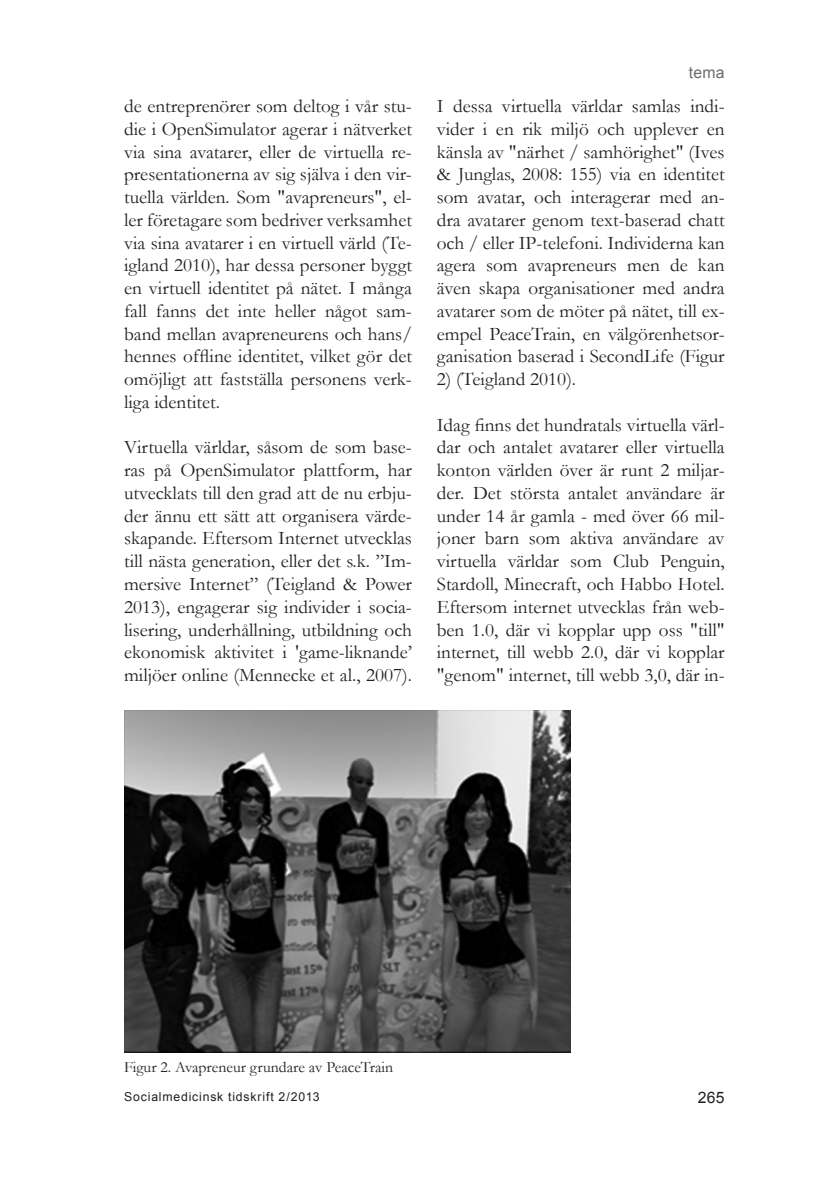
<style>
.page{position:relative;width:819px;height:1201px;background:#fff}
.page>*{position:absolute;margin:0;border:0;box-sizing:border-box;transform-origin:0 0}
.t1{font:19.25px/22.8px "Garamond";color:#231f20;text-align:justify}
.t2{font:15.75px "Garamond";color:#231f20}
.t3{font:15.75px "Arial";color:#6c6d70}
.t4{font:15.75px "Arial";color:#231f20}
.t5{font:12.25px "Arial";letter-spacing:.065em;color:#231f20}
</style>
<div class="page">
<img style="left:124px;top:711px;width:446px;height:341px">
<p class="t1" style="left:124px;top:94px;width:289px">de entreprenörer som deltog i vår stu&shy;die i OpenSimulator agerar i nätverket via sina avatarer, eller de virtuella re&shy;presentationerna av sig själva i den vir&shy;tuella världen. Som "avapreneurs", el&shy;ler företagare som bedriver verksamhet via sina avatarer i en virtuell värld (Te&shy;igland 2010), har dessa personer byggt en virtuell identitet på nätet. I många fall fanns det inte heller något sam&shy;band mellan avapreneurens och hans/ hennes offline identitet, vilket gör det omöjligt att fastställa personens verk&shy;liga identitet.</p>
<p class="t1" style="left:124px;top:435px;width:289px">Virtuella världar, såsom de som base&shy;ras på OpenSimulator plattform, har utvecklats till den grad att de nu erbju&shy;der ännu ett sätt att organisera värde&shy;skapande. Eftersom Internet utvecklas till nästa generation, eller det s.k. ”Im&shy;mersive Internet” (Teigland &amp; Power 2013), engagerar sig individer i socia&shy;lisering, underhållning, utbildning och ekonomisk aktivitet i 'game-liknande’ miljöer online (Mennecke et al., 2007).</p>
<p class="t3" style="left:689px;top:62px;width:37px">tema</p>
<p class="t1" style="left:437px;top:94px;width:289px">I dessa virtuella världar samlas indi&shy;vider i en rik miljö och upplever en känsla av "närhet / samhörighet" (Ives &amp; Junglas, 2008: 155) via en identitet som avatar, och interagerar med an&shy;dra avatarer genom text-baserad chatt och / eller IP-telefoni. Individerna kan agera som avapreneurs men de kan även skapa organisationer med andra avatarer som de möter på nätet, till ex&shy;empel PeaceTrain, en välgörenhetsor&shy;ganisation baserad i SecondLife (Figur</p>
<p class="t1" style="left:437px;top:367px;width:141px">2) (Teigland 2010).</p>
<p class="t1" style="left:437px;top:413px;width:289px">Idag finns det hundratals virtuella värl&shy;dar och antalet avatarer eller virtuella konton världen över är runt 2 miljar&shy;der. Det största antalet användare är under 14 år gamla - med över 66 mil&shy;joner barn som aktiva användare av virtuella världar som Club Penguin, Stardoll, Minecraft, och Habbo Hotel.<br>Eftersom internet utvecklas från web&shy;ben 1.0, där vi kopplar upp oss "till" internet, till webb 2.0, där vi kopplar "genom" internet, till webb 3,0, där in-</p>
<p class="t2" style="left:124px;top:1056px;width:270px">Figur 2. Avapreneur grundare av PeaceTrain</p>
<p class="t5" style="left:124px;top:1088px;width:197px">Socialmedicinsk tidskrift 2/2013</p>
<p class="t4" style="left:697px;top:1087px;width:28px">265</p>
</div>
